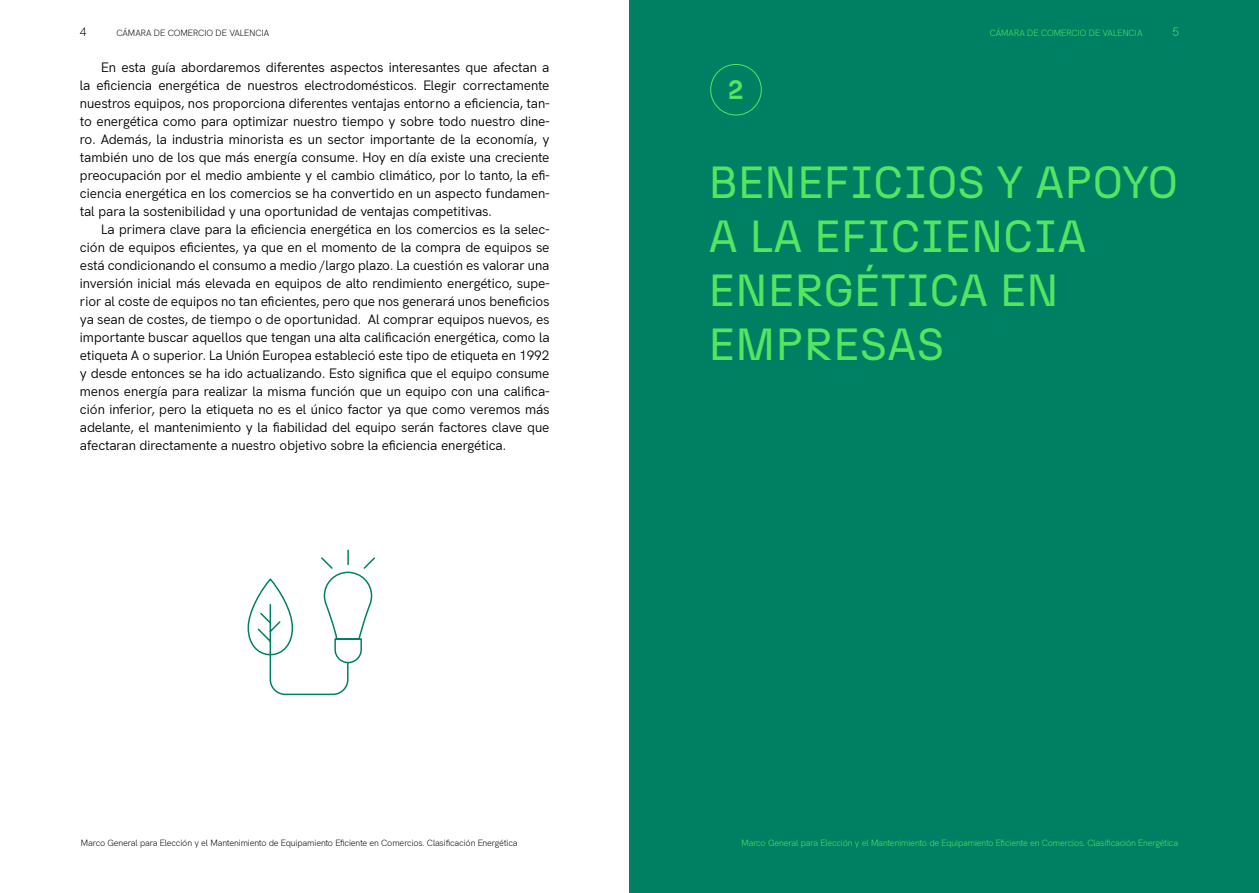
<style>
.page{position:relative;width:1259px;height:893px;background:#fff}
.page>*{position:absolute;margin:0;border:0;box-sizing:border-box;transform-origin:0 0}
.t1{font:45px/54px "N27";color:#54e661}
.t2{font:700 26.7px "N27";color:#54e661}
.t3{font:13.5px/18px "Hanken Grotesk";color:#000;text-align:justify}
.t4{font:300 12px "Hanken Grotesk";color:#000}
.t5{font:300 12px "Hanken Grotesk";color:#54e661}
.t6{font:300 9px "Hanken Grotesk";letter-spacing:-.01em;color:#000}
.t7{font:300 9px "Hanken Grotesk";letter-spacing:-.01em;color:#54e661}
</style>
<div class="page">
<div style="left:629px;top:0;width:630px;height:893px;background:#008063"></div>
<div style="left:710px;top:64px;width:51px;height:51px;border:1px solid #54e661;border-radius:50%"></div>
<svg style="left:247px;top:549px;width:128px;height:147px"></svg>
<p class="t4" style="left:80px;top:23px;width:8px">4</p>
<p class="t6" style="left:116px;top:26px;width:150px">Cámara de Comercio DE VALENCIA</p>
<p class="t3" style="left:80px;top:57px;width:471px;text-indent:21px">En esta guía abordaremos diferentes aspectos interesantes que afectan a la eficiencia energética de nuestros electrodomésticos. Elegir correctamente nuestros equipos, nos proporciona diferentes ventajas entorno a eficiencia, tan&shy;to energética como para optimizar nuestro tiempo y sobre todo nuestro dine&shy;ro. Además, la industria minorista es un sector importante de la economía, y también uno de los que más energía consume. Hoy en día existe una creciente preocupación por el medio ambiente y el cambio climático, por lo tanto, la efi&shy;ciencia energética en los comercios se ha convertido en un aspecto fundamen&shy;tal para la sostenibilidad y una oportunidad de ventajas competitivas.</p>
<p class="t3" style="left:80px;top:219px;width:471px;text-indent:21px">La primera clave para la eficiencia energética en los comercios es la selec&shy;ción de equipos eficientes, ya que en el momento de la compra de equipos se está condicionando el consumo a medio /largo plazo. La cuestión es valorar una inversión inicial más elevada en equipos de alto rendimiento energético, supe&shy;rior al coste de equipos no tan eficientes, pero que nos generará unos beneficios ya sean de costes, de tiempo o de oportunidad. Al comprar equipos nuevos, es importante buscar aquellos que tengan una alta calificación energética, como la etiqueta A o superior. La Unión Europea estableció este tipo de etiqueta en 1992 y desde entonces se ha ido actualizando. Esto significa que el equipo consume menos energía para realizar la misma función que un equipo con una califica&shy;ción inferior, pero la etiqueta no es el único factor ya que como veremos más adelante, el mantenimiento y la fiabilidad del equipo serán factores clave que afectaran directamente a nuestro objetivo sobre la eficiencia energética.</p>
<p class="t6" style="left:81px;top:836px;width:438px">Marco General para Elección y el Mantenimiento de Equipamiento Eficiente en Comercios. Clasificación Energética</p>
<h2 class="t2" style="left:728px;top:73px;width:17px">2</h2>
<p class="t7" style="left:989px;top:26px;width:150px">Cámara de Comercio DE VALENCIA</p>
<p class="t5" style="left:1172px;top:23px;width:8px">5</p>
<h1 class="t1" style="left:708px;top:155px;width:471px">BENEFICIOS Y APOYO<br>A LA EFICI ENCIA<br>ENERGÉTICA EN<br>EMPRESAS</h1>
<p class="t7" style="left:741px;top:836px;width:438px">Marco General para Elección y el Mantenimiento de Equipamiento Eficiente en Comercios. Clasificación Energética</p>
</div>
